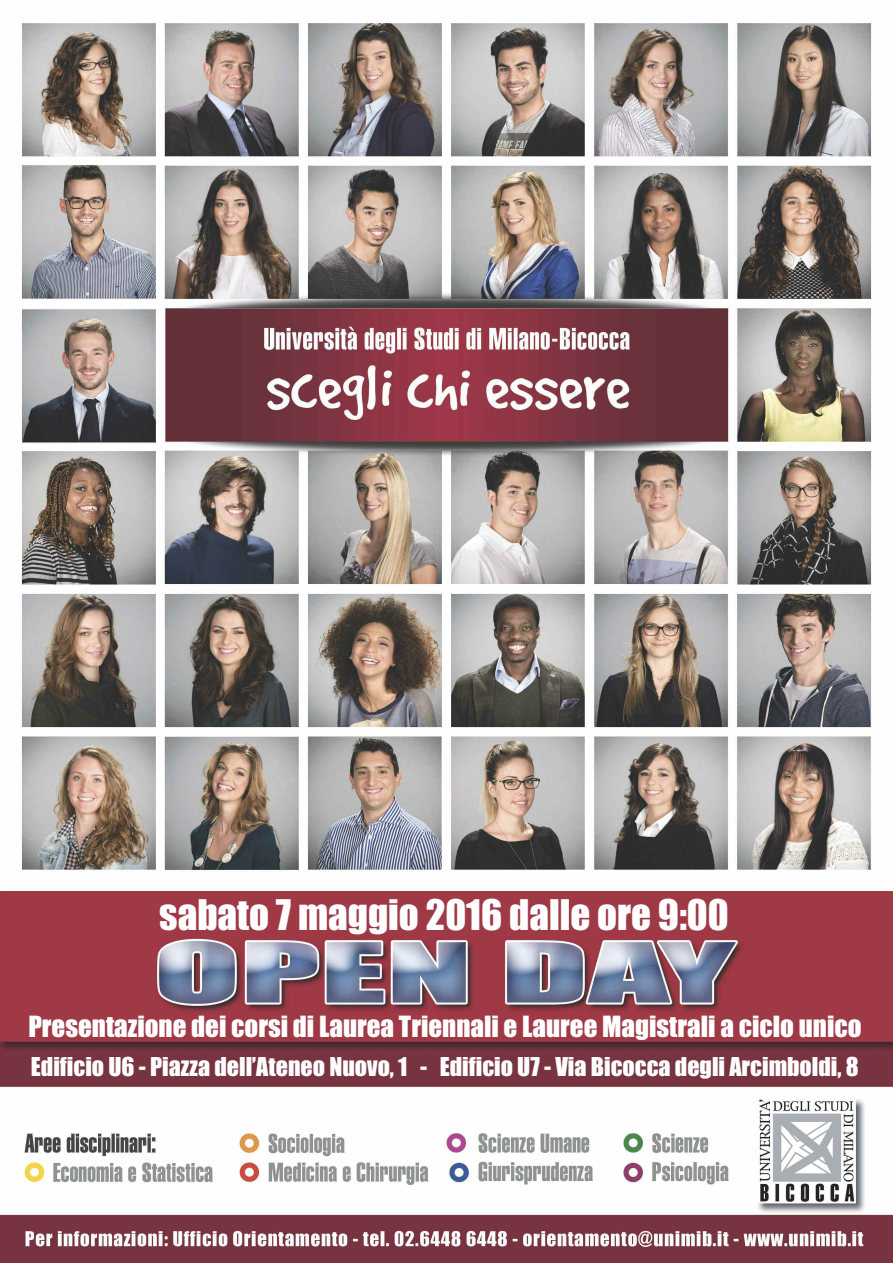
<style>
.page{position:relative;width:893px;height:1263px;background:#fff}
.page>*{position:absolute;margin:0;border:0;box-sizing:border-box;transform-origin:0 0}
.t1{font:39px "Impact";color:#fff}
.t2{font:27px "Impact";color:#fff}
.t3{font:24px "Impact";color:#fff}
</style>
<div class="page">
<img style="left:0;top:22px;width:893px;height:1241px">
<h1 class="t1" style="left:159px;top:893px;width:571px">sabato 7 maggio 2016 dalle ore 9:00</h1>
<p class="t2" style="left:28px;top:1012px;width:835px">Presentazione dei corsi di Laurea Triennali e Lauree Magistrali a ciclo unico</p>
<p class="t3" style="left:31px;top:1054px;width:829px">Edificio U6 - Piazza dell’Ateneo Nuovo, 1 - Edificio U7 - Via Bicocca degli Arcimboldi, 8</p>
</div>
